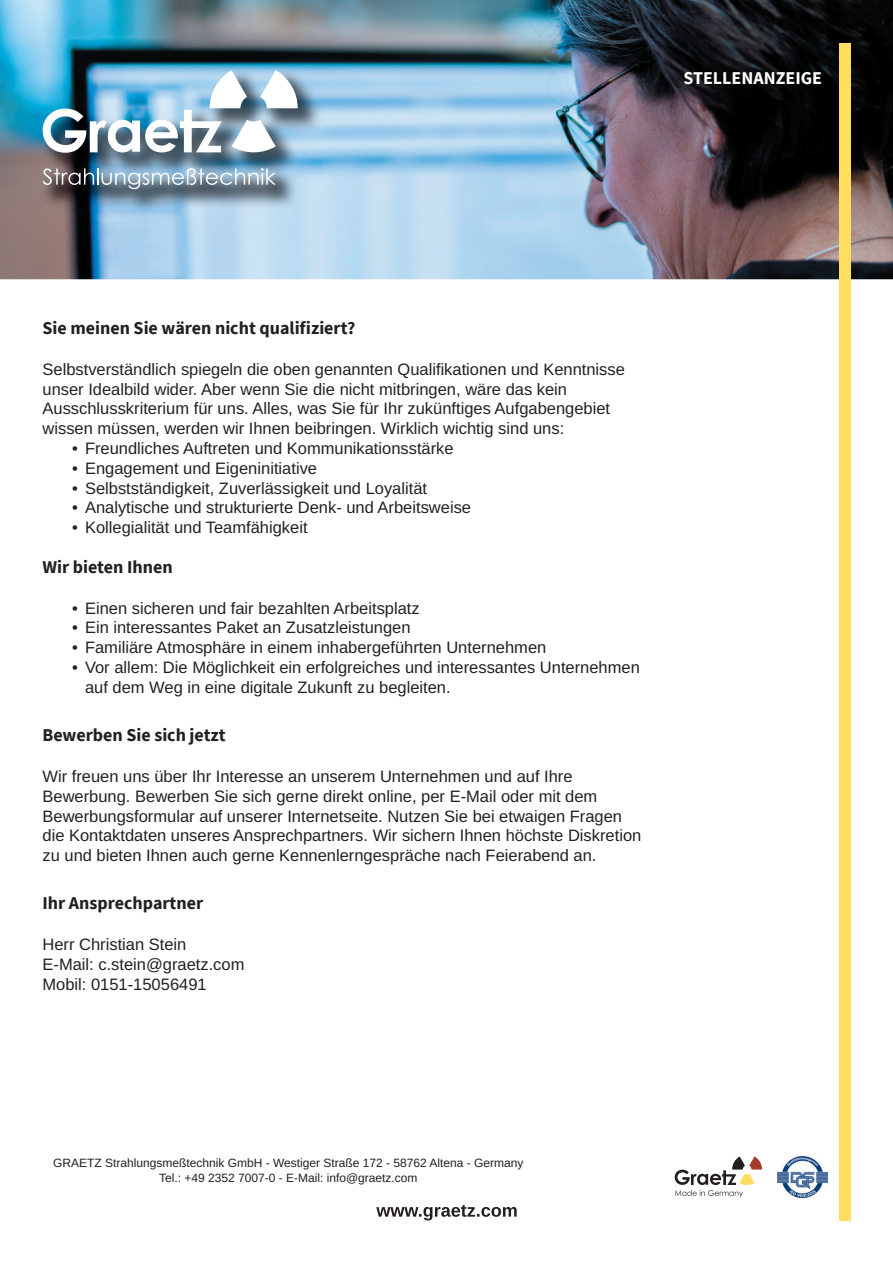
<style>
.page{position:relative;width:893px;height:1263px;background:#fff}
.page>*{position:absolute;margin:0;border:0;box-sizing:border-box;transform-origin:0 0}
.t1{font:700 18px "Source Sans Pro";color:#231f20}
.t2{font:700 18px "Source Sans Pro";color:#fff}
.t3{font:16.5px/19.8px "Arimo";color:#231f20}
.t4{font:12px/14.4px "Arimo";color:#231f20;text-align:center}
</style>
<div class="page">
<img style="left:0;top:0;width:893px;height:279px">
<div style="left:839px;top:43px;width:11px;height:1177px;background:#ffde5d"></div>
<svg style="left:376px;top:1205px;width:141px;height:15px"></svg>
<img style="left:40px;top:68px;width:282px;height:145px">
<svg style="left:43px;top:168px;width:233px;height:21px;background:#8799a8"></svg>
<img style="left:43px;top:70px;width:255px;height:83px">
<svg style="left:675px;top:1156px;width:87px;height:41px"></svg>
<img style="left:777px;top:1156px;width:50px;height:41px">
<p class="t2" style="left:683px;top:65px;width:140px">STELLENANZEIGE</p>
<p class="t1" style="left:43px;top:316px;width:314px">Sie meinen Sie wären nicht qualifiziert?</p>
<p class="t3" style="left:43px;top:359px;width:584px">Selbstverständlich spiegeln die oben genannten Qualifikationen und Kenntnisse unser Idealbild wider. Aber wenn Sie die nicht mitbringen, wäre das kein Ausschlusskriterium für uns. Alles, was Sie für Ihr zukünftiges Aufgabengebiet wissen müssen, werden wir Ihnen beibringen. Wirklich wichtig sind uns:</p>
<p class="t3" style="left:72px;top:439px;width:383px">• Freundliches Auftreten und Kommunikationsstärke</p>
<p class="t3" style="left:72px;top:458px;width:246px">• Engagement und Eigeninitiative</p>
<p class="t3" style="left:72px;top:478px;width:356px">• Selbstständigkeit, Zuverlässigkeit und Loyalität</p>
<p class="t3" style="left:72px;top:498px;width:400px">• Analytische und strukturierte Denk- und Arbeitsweise</p>
<p class="t3" style="left:72px;top:518px;width:237px">• Kollegialität und Teamfähigkeit</p>
<p class="t1" style="left:43px;top:554px;width:132px">Wir bieten Ihnen</p>
<p class="t3" style="left:72px;top:598px;width:349px">• Einen sicheren und fair bezahlten Arbeitsplatz</p>
<p class="t3" style="left:72px;top:618px;width:340px">• Ein interessantes Paket an Zusatzleistungen</p>
<p class="t3" style="left:72px;top:638px;width:476px">• Familiäre Atmosphäre in einem inhabergeführten Unternehmen</p>
<p class="t3" style="left:85px;top:658px;width:556px;text-indent:-13px">• Vor allem: Die Möglichkeit ein erfolgreiches und interessantes Unternehmen auf dem Weg in eine digitale Zukunft zu begleiten.</p>
<p class="t1" style="left:43px;top:723px;width:185px">Bewerben Sie sich jetzt</p>
<p class="t3" style="left:43px;top:767px;width:600px">Wir freuen uns über Ihr Interesse an unserem Unternehmen und auf Ihre Bewerbung. Bewerben Sie sich gerne direkt online, per E-Mail oder mit dem Bewerbungsformular auf unserer Internetseite. Nutzen Sie bei etwaigen Fragen die Kontaktdaten unseres Ansprechpartners. Wir sichern Ihnen höchste Diskretion zu und bieten Ihnen auch gerne Kennenlerngespräche nach Feierabend an.</p>
<p class="t1" style="left:43px;top:891px;width:162px">Ihr Ansprechpartner</p>
<p class="t3" style="left:43px;top:935px;width:203px">Herr Christian Stein<br>E-Mail: c.stein@graetz.com<br>Mobil: 0151-15056491</p>
<p class="t4" style="left:53px;top:1156px;width:472px">GRAETZ Strahlungsmeßtechnik GmbH - Westiger Straße 172 - 58762 Altena - Germany<br>Tel.: +49 2352 7007-0 - E-Mail: info@graetz.com</p>
</div>
